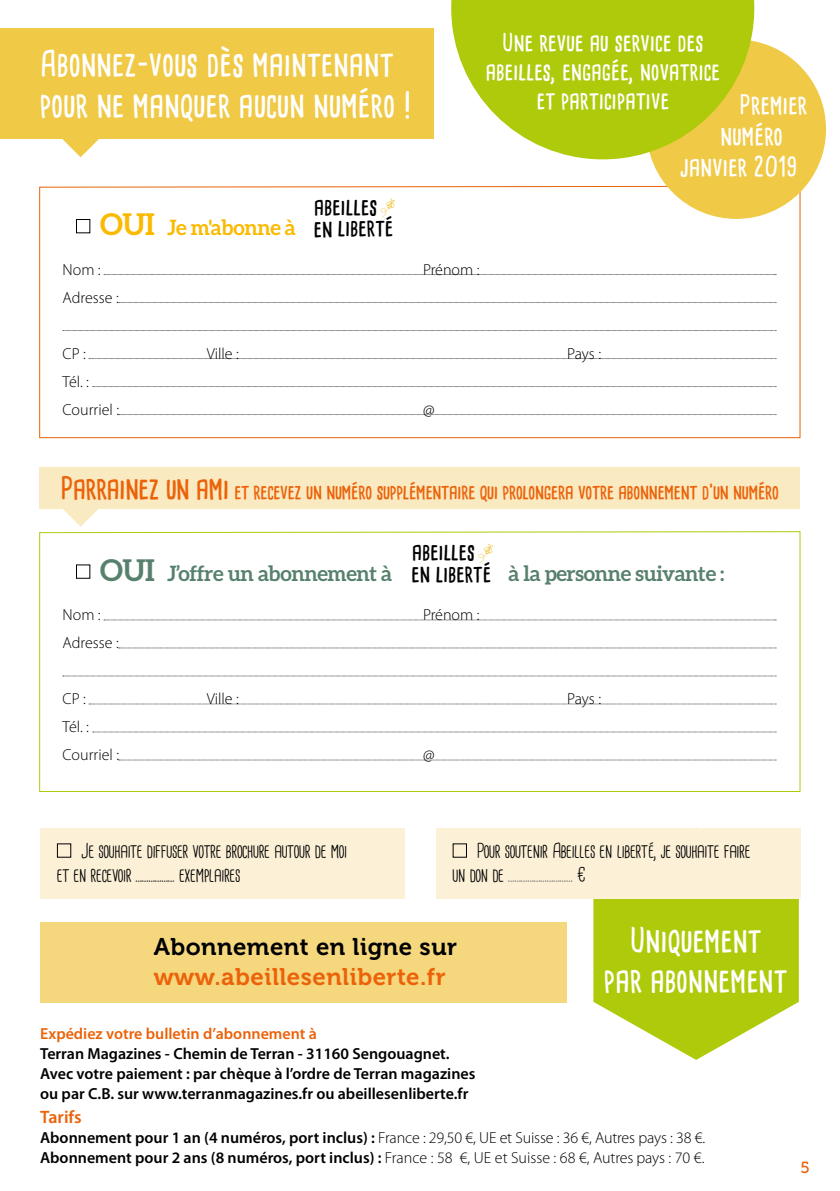
<style>
.page{position:relative;width:840px;height:1191px;background:#fff}
.page>*{position:absolute;margin:0;border:0;box-sizing:border-box;transform-origin:0 0}
.t1{font:700 34px/40.8px "Cardenio Modern";color:#fff}
.t2{font:700 33px/39.8px "Cardenio Modern";color:#fff;text-align:center}
.t3{font:700 26px "Cardenio Modern";color:#fff}
.t4{font:700 24px/28.8px "Cardenio Modern";color:#fff;text-align:center}
.t5{font:24px "Museo 700";letter-spacing:.02em;color:#eb6209}
.t6{font:24px "Museo 700";letter-spacing:.02em;color:#000}
.t7{font:700 23.2px "Cardenio Modern";color:#000}
.t8{font:700 21.2px "Aleo";letter-spacing:-.02em;color:#57816d}
.t9{font:700 21.2px "Aleo";letter-spacing:-.02em;color:#fbba00}
.t10{font:20px/24px "Cardenio Modern";letter-spacing:-.02em;color:#000}
.t11{font:700 20px "Cardenio Modern";letter-spacing:-.02em;color:#eb6209}
.t12{font:600 18px "Myriad Pro";color:#eb6209}
.t13{font:300 16px/28px "Myriad Pro";color:#000}
.t14{font:600 16px/20px "Myriad Pro";color:#000}
.t15{font:600 16px "Myriad Pro";color:#eb6209}
.t16{font:16px "Museo 500";color:#eb6209}
.s1{font-size:30px}
.s2{color:#646363}
.s3{font-weight:600}
</style>
<div class="page">
<div style="left:40px;top:922px;width:526px;height:80px;background:#f5d77e"></div>
<svg style="left:39px;top:186px;width:761px;height:252px"></svg>
<svg style="left:39px;top:531px;width:761px;height:261px"></svg>
<svg style="left:593px;top:827px;width:205px;height:233px;fill:#afca0b"></svg>
<div style="left:646px;top:39px;width:179px;height:180px;background:#f0c946;border-radius:50%"></div>
<div style="left:0;top:28px;width:433px;height:111px;background:#f0c946"></div>
<svg style="left:63px;top:139px;width:36px;height:18px"></svg>
<svg style="left:63px;top:509px;width:35px;height:18px"></svg>
<svg style="left:451px;top:1px;width:302px;height:158px;fill:#afca0b"></svg>
<svg style="left:380px;top:198px;width:15px;height:19px"></svg>
<svg style="left:478px;top:544px;width:15px;height:19px"></svg>
<div style="left:40px;top:467px;width:759px;height:42px;background:#faeac1"></div>
<div style="left:40px;top:828px;width:364px;height:70px;background:#fcf1d7"></div>
<div style="left:435px;top:828px;width:364px;height:70px;background:#fcf1d7"></div>
<div style="left:57px;top:843px;width:14px;height:14px;border:1px solid #000"></div>
<h1 class="t1" style="left:40px;top:45px;width:373px">Abonnez-vous dès maintenant pour ne manquer aucun numéro !</h1>
<h3 class="t9" style="left:100px;top:215px;width:197px"><span class="s1">OUI</span> Je m'abonne à</h3>
<h3 class="t7" style="left:314px;top:195px;width:64px">abeilles</h3>
<h3 class="t7" style="left:313px;top:217px;width:81px">en liberté</h3>
<h3 class="t4" style="left:485px;top:29px;width:236px">Une revue au service des abeilles, engagée, novatrice et participative</h3>
<h3 class="t3" style="left:739px;top:92px;width:69px">Premier</h3>
<h3 class="t3" style="left:720px;top:123px;width:64px">numéro</h3>
<h3 class="t3" style="left:680px;top:154px;width:119px">janvier 2019</h3>
<p class="t13" style="left:63px;top:256px;width:40px">Nom :</p>
<p class="t13" style="left:423px;top:256px;width:58px">Prénom :</p>
<p class="t13" style="left:63px;top:284px;width:58px">Adresse :</p>
<p class="t13" style="left:63px;top:340px;width:25px">CP :</p>
<p class="t13" style="left:207px;top:340px;width:34px">Ville :</p>
<p class="t13" style="left:567px;top:340px;width:36px">Pays :</p>
<p class="t13" style="left:63px;top:368px;width:58px">Tél. :<br>Courriel :</p>
<p class="t13" style="left:423px;top:396px;width:13px">@</p>
<p class="t11" style="left:60px;top:482px;width:719px"><span class="s1">Parrainez un ami</span> et recevez un numéro supplémentaire qui prolongera votre abonnement d’un numéro</p>
<h3 class="t7" style="left:412px;top:540px;width:64px">abeilles</h3>
<h3 class="t8" style="left:100px;top:561px;width:293px"><span class="s1">OUI</span> J’offre un abonnement à</h3>
<h3 class="t8" style="left:508px;top:561px;width:217px">à la personne suivante :</h3>
<h3 class="t7" style="left:411px;top:562px;width:81px">en liberté</h3>
<p class="t13" style="left:63px;top:601px;width:40px">Nom :</p>
<p class="t13" style="left:423px;top:601px;width:58px">Prénom :</p>
<p class="t13" style="left:63px;top:629px;width:58px">Adresse :</p>
<p class="t13" style="left:63px;top:685px;width:25px">CP :</p>
<p class="t13" style="left:207px;top:685px;width:34px">Ville :</p>
<p class="t13" style="left:567px;top:685px;width:36px">Pays :</p>
<p class="t13" style="left:63px;top:713px;width:58px">Tél. :<br>Courriel :</p>
<p class="t13" style="left:423px;top:741px;width:13px">@</p>
<p class="t10" style="left:57px;top:839px;width:291px;text-indent:24px">Je souhaite diffuser votre brochure autour de moi et en recevoir ……………… exemplaires</p>
<p class="t10" style="left:452px;top:839px;width:299px;text-indent:24px">Pour soutenir Abeilles en liberté, je souhaite faire un don de <span class="s2">…………………………</span> €</p>
<h3 class="t6" style="left:154px;top:933px;width:305px">Abonnement en ligne sur</h3>
<h3 class="t5" style="left:154px;top:963px;width:293px">www.abeillesenliberte.fr</h3>
<p class="t15" style="left:40px;top:1023px;width:278px">Expédiez votre bulletin d’abonnement à</p>
<p class="t14" style="left:40px;top:1043px;width:436px">Terran Magazines - Chemin de Terran - 31160 Sengouagnet.<br>Avec votre paiement : par chèque à l’ordre de Terran magazines ou par C.B. sur www.terranmagazines.fr ou abeillesenliberte.fr</p>
<h2 class="t2" style="left:603px;top:922px;width:185px">Uniquement<br>par abonnement</h2>
<p class="t12" style="left:40px;top:1106px;width:43px">Tarifs</p>
<p class="t13" style="left:40px;top:1128px;width:666px;line-height:20px"><span class="s3">Abonnement pour 1 an (4 numéros, port inclus) :</span> France : 29,50 €, UE et Suisse : 36 €, Autres pays : 38 €.<br><span class="s3">Abonnement pour 2 ans (8 numéros, port inclus) :</span> France : 58 €, UE et Suisse : 68 €, Autres pays : 70 €.</p>
<p class="t16" style="left:800px;top:1159px;width:11px">5</p>
</div>
